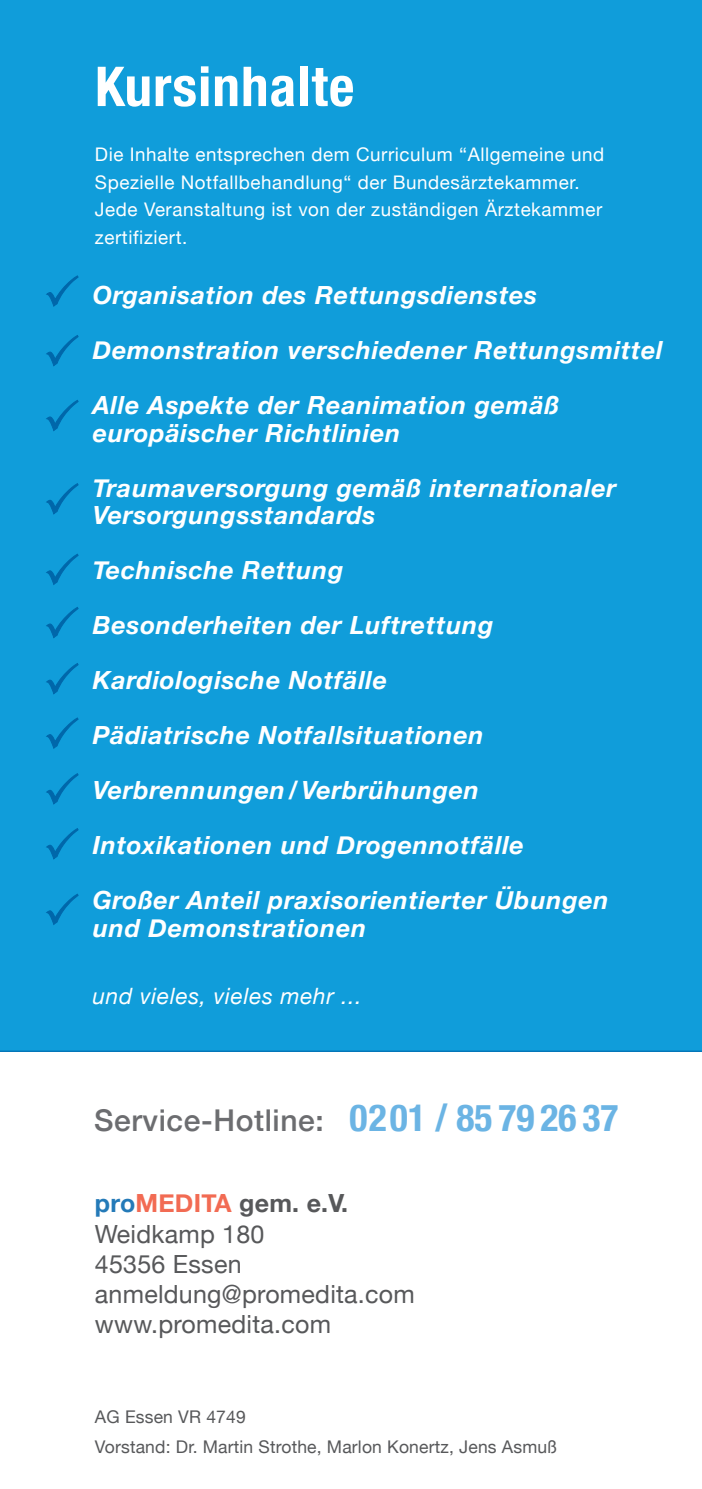
<style>
.page{position:relative;width:702px;height:1489px;background:#fff}
.page>*{position:absolute;margin:0;border:0;box-sizing:border-box;transform-origin:0 0}
.t1{font:700 condensed 55px "Helvetica Neue";letter-spacing:.02em;color:#fff}
.t2{font:500 30px "Helvetica Neue";letter-spacing:.02em;color:#6c6d70}
.t3{font:italic 700 25px/27.5px "Helvetica Neue";letter-spacing:.03em;color:#fff}
.t4{font:25px/30px "Helvetica Neue";letter-spacing:.01em;color:#57585a}
.t5{font:italic 22.5px "Helvetica Neue";letter-spacing:.03em;color:#fff}
.t6{font:18.75px/27.5px "Helvetica Neue";letter-spacing:.03em;color:#fff}
.t7{font:17.5px/30px "Helvetica Neue";letter-spacing:.01em;color:#57585a}
.s1{font-weight:700;font-stretch:condensed;font-size:37.5px;color:#6bb4e4}
.s2{font-weight:700;color:#247ab8}
.s3{font-weight:700;color:#f26b53}
.s4{font-weight:700}
</style>
<div class="page">
<div style="left:0;top:0;width:702px;height:1051px;background:#109dda"></div>
<svg style="left:46px;top:274px;width:33px;height:34px"></svg>
<svg style="left:46px;top:334px;width:33px;height:33px"></svg>
<svg style="left:46px;top:399px;width:33px;height:33px"></svg>
<svg style="left:46px;top:482px;width:33px;height:34px"></svg>
<svg style="left:46px;top:553px;width:33px;height:33px"></svg>
<svg style="left:46px;top:606px;width:33px;height:33px"></svg>
<svg style="left:46px;top:662px;width:33px;height:33px"></svg>
<svg style="left:46px;top:716px;width:33px;height:34px"></svg>
<svg style="left:46px;top:772px;width:33px;height:33px"></svg>
<svg style="left:46px;top:827px;width:33px;height:33px"></svg>
<svg style="left:46px;top:892px;width:33px;height:34px"></svg>
<h1 class="t1" style="left:95px;top:41px;width:261px">Kursinhalte</h1>
<p class="t6" style="left:95px;top:142px;width:511px">Die Inhalte entsprechen dem Curriculum “Allgemeine und Spezielle Notfallbehandlung“ der Bundesärztekammer.<br>Jede Veranstaltung ist von der zuständigen Ärztekammer zertifiziert.</p>
<p class="t3" style="left:93px;top:282px;width:446px">Organisation des Rettungsdienstes</p>
<p class="t3" style="left:93px;top:337px;width:571px">Demonstration verschiedener Rettungsmittel</p>
<p class="t3" style="left:93px;top:392px;width:468px">Alle Aspekte der Reanimation gemäß europäischer Richtlinien</p>
<p class="t3" style="left:93px;top:474px;width:525px">Traumaversorgung gemäß internationaler<br>Versorgungsstandards</p>
<p class="t3" style="left:93px;top:557px;width:252px">Technische Rettung</p>
<p class="t3" style="left:93px;top:612px;width:402px">Besonderheiten der Luftrettung</p>
<p class="t3" style="left:93px;top:667px;width:296px">Kardiologische Notfälle</p>
<p class="t3" style="left:93px;top:722px;width:392px">Pädiatrische Notfallsituationen</p>
<p class="t3" style="left:93px;top:763px;width:432px;line-height:55px">Verbrennungen/Verbrühungen<br>Intoxikationen und Drogennotfälle</p>
<p class="t3" style="left:93px;top:887px;width:517px">Großer Anteil praxisorientierter Übungen und Demonstrationen</p>
<p class="t5" style="left:93px;top:980px;width:270px">und vieles, vieles mehr ...</p>
<p class="t2" style="left:94px;top:1096px;width:526px">Service-Hotline: <span class="s1">0201 / 85 79 26 37</span></p>
<p class="t4" style="left:95px;top:1189px;width:321px"><span class="s2">pro</span><span class="s3">MEDITA</span> <span class="s4">gem. e.V.<br></span>Weidkamp 180<br>45356 Essen anmeldung@promedita.com www.promedita.com</p>
<p class="t7" style="left:95px;top:1402px;width:463px">AG Essen VR 4749<br>Vorstand: Dr. Martin Strothe, Marlon Konertz, Jens Asmuß</p>
</div>
